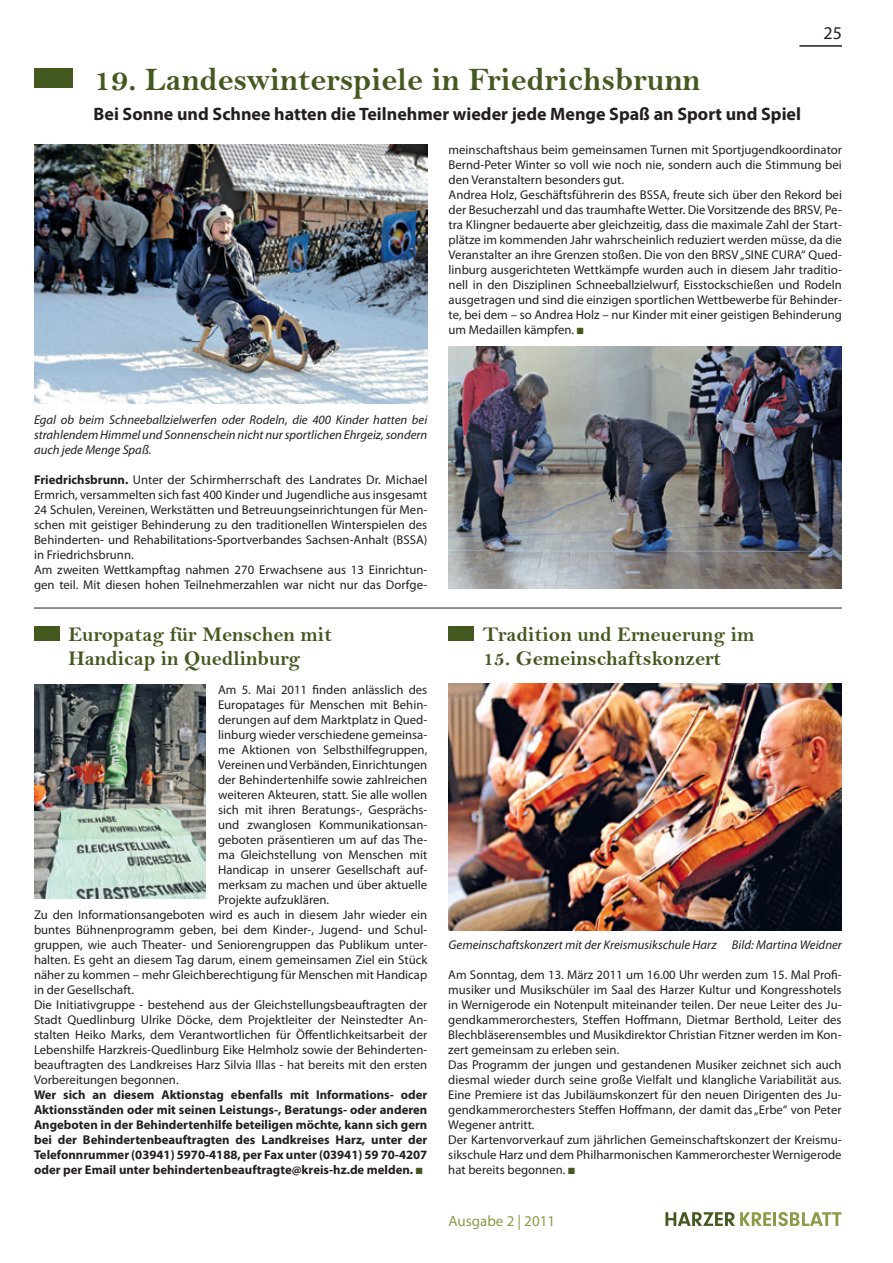
<style>
.page{position:relative;width:893px;height:1263px;background:#fff}
.page>*{position:absolute;margin:0;border:0;box-sizing:border-box;transform-origin:0 0}
.t1{font:33px "Bell MT Bold";color:#44591f}
.t2{font:21px/24px "Bell MT Bold";color:#44591f}
.t3{font:700 18px "Myriad Pro";color:#231f20}
.t4{font:18px "Myriad Pro";color:#231f20}
.t5{font:15px "Myriad Pro";color:#899c48}
.t6{font:12.75px/15px "Myriad Pro";color:#231f20}
.t7{font:700 12.75px/15px "Myriad Pro";color:#231f20;text-align:justify}
.t8{font:italic 12.75px/15px "Myriad Pro";color:#231f20;text-align:justify}
.s1{color:#44591f}
.s2{font-weight:700}
</style>
<div class="page">
<hr style="left:799px;top:45px;width:43px;height:2px;background:#231f20">
<svg style="left:665px;top:1212px;width:106px;height:14px"></svg>
<hr style="left:773px;top:1212px;width:3px;height:14px;background:#899c48">
<svg style="left:778px;top:1212px;width:63px;height:14px"></svg>
<img style="left:34px;top:145px;width:393px;height:259px">
<img style="left:448px;top:347px;width:394px;height:242px">
<div style="left:34px;top:68px;width:39px;height:19px;background:#44591f"></div>
<hr style="left:34px;top:607px;width:808px;height:1px;background:#231f20">
<div style="left:34px;top:626px;width:26px;height:15px;background:#44591f"></div>
<div style="left:448px;top:626px;width:26px;height:15px;background:#44591f"></div>
<img style="left:449px;top:684px;width:393px;height:246px">
<img style="left:34px;top:685px;width:171px;height:214px">
<h1 class="t1" style="left:94px;top:60px;width:608px">19. Landeswinterspiele in Friedrichsbrunn</h1>
<h3 class="t3" style="left:94px;top:102px;width:709px">Bei Sonne und Schnee hatten die Teilnehmer wieder jede Menge Spaß an Sport und Spiel</h3>
<h3 class="t4" style="left:823px;top:22px;width:20px">25</h3>
<p class="t6" style="left:449px;top:142px;width:395px">meinschaftshaus beim gemeinsamen Turnen mit Sportjugendkoordinator Bernd-Peter Winter so voll wie noch nie, sondern auch die Stimmung bei den Veranstaltern besonders gut.<br>Andrea Holz, Geschäftsführerin des BSSA, freute sich über den Rekord bei der Besucherzahl und das traumhafte Wetter. Die Vorsitzende des BRSV, Pe&shy;tra Klingner bedauerte aber gleichzeitig, dass die maximale Zahl der Start&shy;plätze im kommenden Jahr wahrscheinlich reduziert werden müsse, da die Veranstalter an ihre Grenzen stoßen. Die von den BRSV „SINE CURA“ Qued&shy;linburg ausgerichteten Wettkämpfe wurden auch in diesem Jahr traditio&shy;nell in den Disziplinen Schneeballzielwurf, Eisstockschießen und Rodeln ausgetragen und sind die einzigen sportlichen Wettbewerbe für Behinder&shy;te, bei dem – so Andrea Holz – nur Kinder mit einer geistigen Behinderung um Medaillen kämpfen. <span class="s1">■</span></p>
<p class="t8" style="left:34px;top:412px;width:395px">Egal ob beim Schneeballzielwerfen oder Rodeln, die 400 Kinder hatten bei strahlendem Himmel und Sonnenschein nicht nur sportlichen Ehrgeiz, sondern auch jede Menge Spaß.</p>
<p class="t6" style="left:34px;top:472px;width:395px"><span class="s2">Friedrichsbrunn.</span> Unter der Schirmherrschaft des Landrates Dr. Michael Ermrich, versammelten sich fast 400 Kinder und Jugendliche aus insgesamt 24 Schulen, Vereinen, Werkstätten und Betreuungseinrichtungen für Men&shy;schen mit geistiger Behinderung zu den traditionellen Winterspielen des Behinderten- und Rehabilitations-Sportverbandes Sachsen-Anhalt (BSSA) in Friedrichsbrunn.<br>Am zweiten Wettkampftag nahmen 270 Erwachsene aus 13 Einrichtun&shy;gen teil. Mit diesen hohen Teilnehmerzahlen war nicht nur das Dorfge-</p>
<h2 class="t2" style="left:69px;top:622px;width:265px">Europatag für Menschen mit<br>Handicap in Quedlinburg</h2>
<h2 class="t2" style="left:483px;top:622px;width:273px">Tradition und Erneuerung im</h2>
<h2 class="t2" style="left:483px;top:646px;width:240px">15. Gemeinschaftskonzert</h2>
<p class="t6" style="left:218px;top:682px;width:211px">Am 5. Mai 2011 finden anlässlich des</p>
<p class="t6" style="left:218px;top:697px;width:211px">Europatages für Menschen mit Behin-</p>
<p class="t6" style="left:218px;top:712px;width:211px">derungen auf dem Marktplatz in Qued-</p>
<p class="t6" style="left:218px;top:727px;width:211px">linburg wieder verschiedene gemeinsa-</p>
<p class="t6" style="left:218px;top:742px;width:211px">me Aktionen von Selbsthilfegruppen,</p>
<p class="t6" style="left:218px;top:757px;width:211px">Vereinen und Verbänden, Einrichtungen</p>
<p class="t6" style="left:218px;top:772px;width:211px">der Behindertenhilfe sowie zahlreichen</p>
<p class="t6" style="left:218px;top:787px;width:211px">weiteren Akteuren, statt. Sie alle wollen</p>
<p class="t6" style="left:218px;top:802px;width:211px">sich mit ihren Beratungs-, Gesprächs-</p>
<p class="t6" style="left:218px;top:817px;width:211px">und zwanglosen Kommunikationsan-</p>
<p class="t6" style="left:218px;top:832px;width:211px">geboten präsentieren um auf das The-</p>
<p class="t6" style="left:218px;top:847px;width:211px">ma Gleichstellung von Menschen mit</p>
<p class="t6" style="left:218px;top:862px;width:211px">Handicap in unserer Gesellschaft auf-</p>
<p class="t6" style="left:218px;top:877px;width:211px">merksam zu machen und über aktuelle</p>
<p class="t6" style="left:218px;top:892px;width:113px">Projekte aufzuklären.</p>
<p class="t6" style="left:34px;top:907px;width:395px">Zu den Informationsangeboten wird es auch in diesem Jahr wieder ein</p>
<p class="t6" style="left:34px;top:922px;width:395px">buntes Bühnenprogramm geben, bei dem Kinder-, Jugend- und Schul-</p>
<p class="t6" style="left:34px;top:937px;width:395px">gruppen, wie auch Theater- und Seniorengruppen das Publikum unter-</p>
<p class="t6" style="left:34px;top:952px;width:395px">halten. Es geht an diesem Tag darum, einem gemeinsamen Ziel ein Stück</p>
<p class="t6" style="left:34px;top:967px;width:395px">näher zu kommen – mehr Gleichberechtigung für Menschen mit Handicap</p>
<p class="t6" style="left:34px;top:982px;width:102px">in der Gesellschaft.</p>
<p class="t6" style="left:34px;top:997px;width:395px">Die Initiativgruppe - bestehend aus der Gleichstellungsbeauftragten der</p>
<p class="t6" style="left:34px;top:1012px;width:395px">Stadt Quedlinburg Ulrike Döcke, dem Projektleiter der Neinstedter An-</p>
<p class="t6" style="left:34px;top:1027px;width:395px">stalten Heiko Marks, dem Verantwortlichen für Öffentlichkeitsarbeit der</p>
<p class="t6" style="left:34px;top:1042px;width:395px">Lebenshilfe Harzkreis-Quedlinburg Eike Helmholz sowie der Behinderten-</p>
<p class="t6" style="left:34px;top:1057px;width:395px">beauftragten des Landkreises Harz Silvia Illas - hat bereits mit den ersten</p>
<p class="t6" style="left:34px;top:1072px;width:146px">Vorbereitungen begonnen.</p>
<p class="t7" style="left:34px;top:1087px;width:395px">Wer sich an diesem Aktionstag ebenfalls mit Informations- oder Aktionsständen oder mit seinen Leistungs-, Beratungs- oder anderen Angeboten in der Behindertenhilfe beteiligen möchte, kann sich gern bei der Behindertenbeauftragten des Landkreises Harz, unter der Telefonnrummer (03941) 5970-4188, per Fax unter (03941) 59 70-4207 oder per Email unter behindertenbeauftragte@kreis-hz.de melden. <span class="s1">■</span></p>
<p class="t8" style="left:449px;top:937px;width:395px">Gemeinschaftskonzert mit der Kreismusikschule Harz Bild: Martina Weidner</p>
<p class="t6" style="left:448px;top:967px;width:395px">Am Sonntag, dem 13. März 2011 um 16.00 Uhr werden zum 15. Mal Profi&shy;musiker und Musikschüler im Saal des Harzer Kultur und Kongresshotels in Wernigerode ein Notenpult miteinander teilen. Der neue Leiter des Ju&shy;gendkammerorchesters, Steffen Hoffmann, Dietmar Berthold, Leiter des Blechbläserensembles und Musikdirektor Christian Fitzner werden im Kon&shy;zert gemeinsam zu erleben sein.<br>Das Programm der jungen und gestandenen Musiker zeichnet sich auch diesmal wieder durch seine große Vielfalt und klangliche Variabilität aus.<br>Eine Premiere ist das Jubiläumskonzert für den neuen Dirigenten des Ju&shy;gendkammerorchesters Steffen Hoffmann, der damit das „Erbe“ von Peter Wegener antritt.<br>Der Kartenvorverkauf zum jährlichen Gemeinschaftskonzert der Kreismu&shy;sikschule Harz und dem Philharmonischen Kammerorchester Wernigerode hat bereits begonnen. <span class="s1">■</span></p>
<p class="t5" style="left:449px;top:1211px;width:108px">Ausgabe 2 | 2011</p>
</div>
